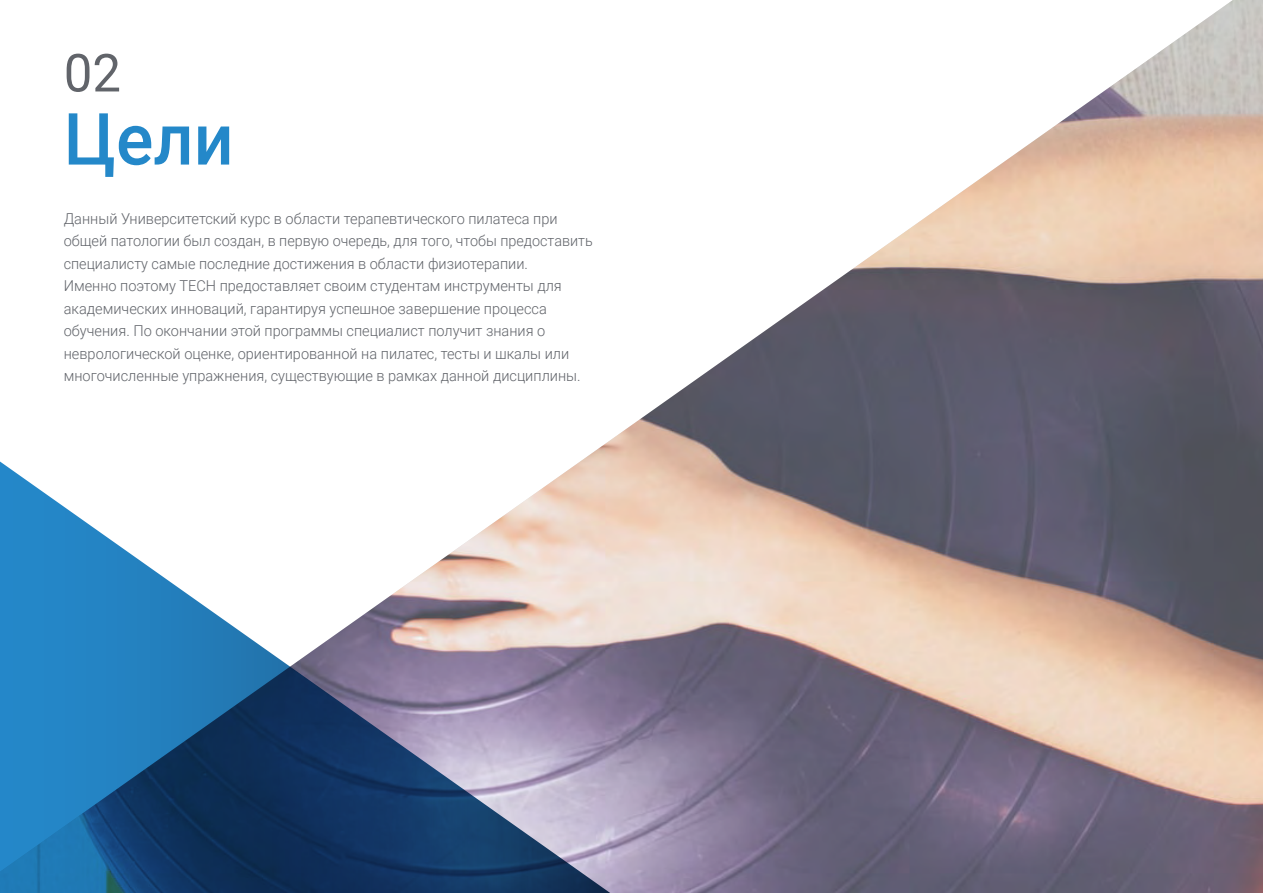
<style>
.page{position:relative;width:1263px;height:893px;background:#fff}
.page>*{position:absolute;margin:0;border:0;box-sizing:border-box;transform-origin:0 0}
.t1{font:500 72px "Roboto";color:#2488c9}
.t2{font:52.5px "Roboto";color:#61646a}
.t3{font:300 15px/22.5px "Roboto";color:#61646a}
</style>
<div class="page">
<img style="left:602px;top:0;width:661px;height:893px">
<svg style="left:0;top:446px;width:640px;height:447px"></svg>
<h2 class="t2" style="left:64px;top:36px;width:59px">02</h2>
<h1 class="t1" style="left:64px;top:89px;width:171px">Цели</h1>
<p class="t3" style="left:64px;top:207px;width:530px">Данный Университетский курс в области терапевтического пилатеса при общей патологии был создан, в первую очередь, для того, чтобы предоставить специалисту самые последние достижения в области физиотерапии.<br>Именно поэтому TECH предоставляет своим студентам инструменты для академических инноваций, гарантируя успешное завершение процесса обучения. По окончании этой программы специалист получит знания о неврологической оценке, ориентированной на пилатес, тесты и шкалы или многочисленные упражнения, существующие в рамках данной дисциплины.</p>
</div>
